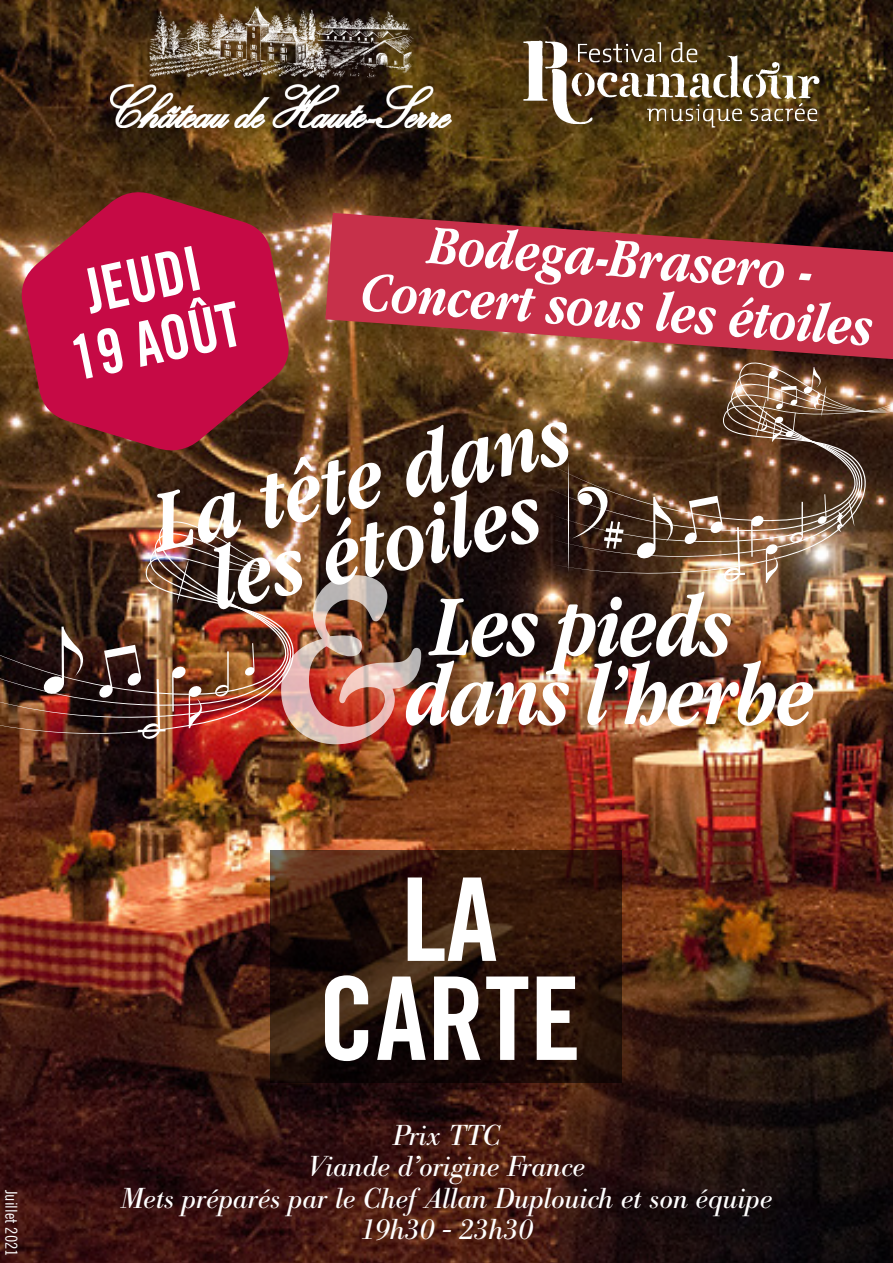
<style>
.page{position:relative;width:893px;height:1263px;background:#fff}
.page>*{position:absolute;margin:0;border:0;box-sizing:border-box;transform-origin:0 0}
.t1{font:italic 700 255px "Apple Garamond";color:#fff}
.t2{font:115.5px "Trade Gothic Bold Cond Twenty";color:#fff}
.t3{font:italic 700 90px "Apple Garamond";letter-spacing:-.02em;color:#fff}
.t4{font:61.5px "Trade Gothic Bold Cond Twenty";color:#fff;scale:.95 1}
.t5{font:italic 700 57px "Apple Garamond";color:#fff}
.t6{font:italic 28.5px "Bodoni BE";color:#fff}
.t7{font:16.5px "Trade Gothic Cond Eighteen";color:#fff}
</style>
<div class="page">
<img style="left:0;top:0;width:893px;height:1263px">
<svg style="left:636px;top:574px;width:109px;height:9px"></svg>
<svg style="left:751px;top:574px;width:32px;height:9px"></svg>
<svg style="left:549px;top:362px;width:344px;height:159px"></svg>
<img style="left:552px;top:365px;width:341px;height:209px">
<hr style="left:568px;top:460px;width:1px;height:112px;background:#fff;border-radius:50%">
<svg style="left:835px;top:498px;width:19px;height:34px"></svg>
<svg style="left:755px;top:370px;width:42px;height:72px;background:#91745e"></svg>
<svg style="left:803px;top:367px;width:23px;height:50px"></svg>
<svg style="left:98px;top:735px;width:67px;height:5px"></svg>
<img style="left:0;top:520px;width:287px;height:13px">
<img style="left:0;top:533px;width:290px;height:11px">
<img style="left:0;top:544px;width:292px;height:12px">
<img style="left:0;top:556px;width:294px;height:179px">
<svg style="left:177px;top:559px;width:12px;height:45px"></svg>
<img style="left:111px;top:7px;width:340px;height:120px">
<svg style="left:271px;top:850px;width:351px;height:233px;background:#2c150b"></svg>
<svg style="left:6px;top:166px;width:298px;height:311px;background:#972033"></svg>
<img style="left:499px;top:1px;width:347px;height:173px">
<svg style="left:325px;top:213px;width:568px;height:146px;background:#aa353f"></svg>
<p class="t7" style="left:21px;top:1190px;width:68px;rotate:90deg">Juillet 2021</p>
<p class="t4" style="left:78px;top:255px;width:124px;rotate:-12deg">JEUDI</p>
<p class="t4" style="left:64px;top:322px;width:182px;rotate:-12deg">19 AOÛT</p>
<p class="t5" style="left:432px;top:210px;width:386px;rotate:4deg">Bodega-Brasero -</p>
<p class="t5" style="left:364px;top:257px;width:514px;rotate:4deg">Concert sous les étoiles</p>
<p class="t3" style="left:144px;top:469px;width:425px;rotate:-12deg">La tête dans</p>
<p class="t3" style="left:201px;top:527px;width:335px;rotate:-12deg">les étoiles</p>
<h1 class="t1" style="left:276px;top:503px;width:150px">&amp;</h1>
<p class="t3" style="left:433px;top:572px;width:301px">Les pieds</p>
<p class="t3" style="left:406px;top:641px;width:411px">dans l’herbe</p>
<p class="t2" style="left:401px;top:849px;width:98px">LA</p>
<p class="t2" style="left:318px;top:948px;width:264px">CARTE</p>
<p class="t6" style="left:393px;top:1119px;width:109px">Prix TTC</p>
<p class="t6" style="left:308px;top:1151px;width:278px">Viande d’origine France</p>
<p class="t6" style="left:121px;top:1182px;width:653px">Mets préparés par le Chef Allan Duplouich et son équipe</p>
<p class="t6" style="left:360px;top:1214px;width:174px">19h30 - 23h30</p>
</div>
